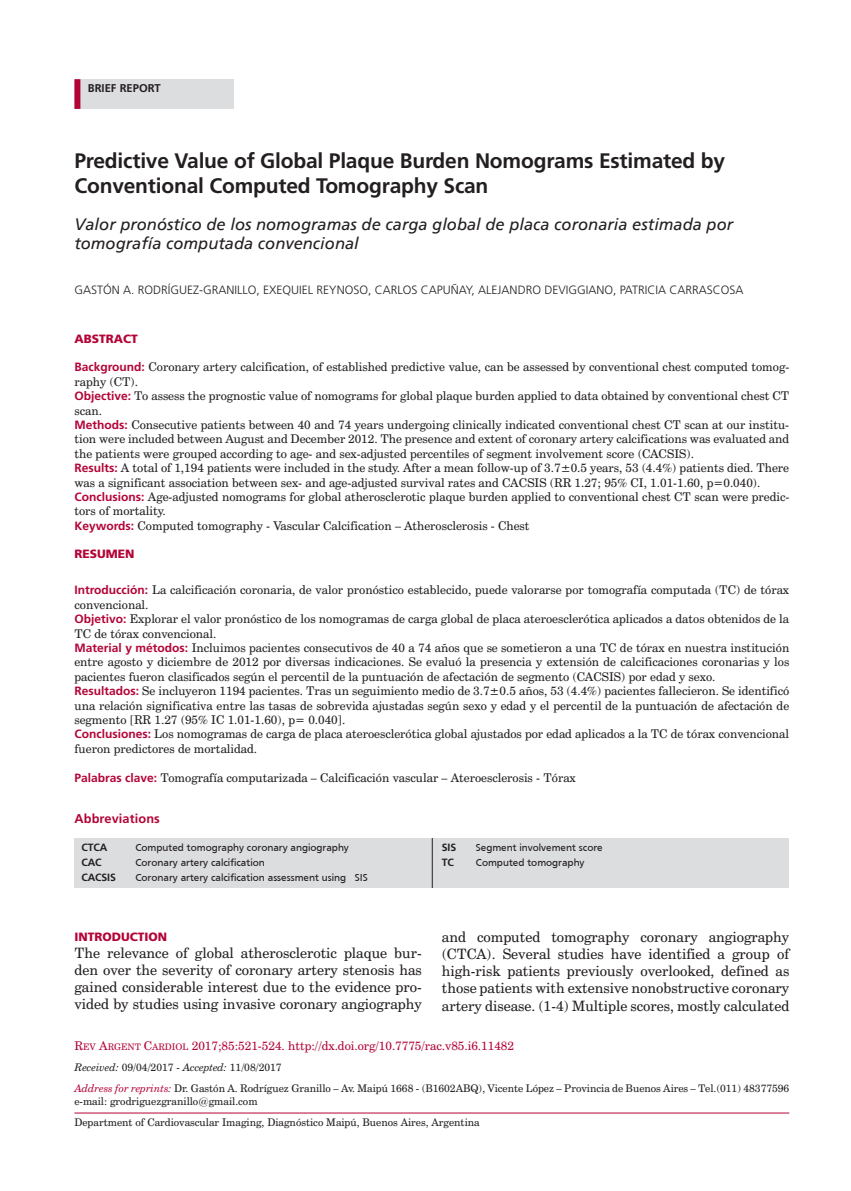
<style>
.page{position:relative;width:851px;height:1191px;background:#fff}
.page>*{position:absolute;margin:0;border:0;box-sizing:border-box;transform-origin:0 0}
.t1{font:700 21px/25.2px "Frutiger LT Std";letter-spacing:-.01em;color:#231f20}
.t2{font:italic 16.5px/19.8px "Frutiger";color:#231f20}
.t3{font:14.25px/17.1px "Century Schoolbook BT";color:#231f20;text-align:justify}
.t4{font:700 12.75px "Frutiger LT Std";letter-spacing:.01em;color:#b30437}
.t5{font:12px/14.4px "Century Schoolbook BT";color:#231f20}
.t6{font:300 12px "Frutiger LT Std";color:#231f20}
.t7{font:12px "Century Schoolbook BT";color:#b30437}
.t8{font:12px "Frutiger Black B";color:#b30437}
.t9{font:700 11.25px "Frutiger LT Std";color:#231f20}
.t10{font:10.5px/21px "Century Schoolbook BT";color:#231f20}
.t11{font:10.5px "Frutiger";color:#231f20}
.t12{font:700 10.5px "Frutiger LT Std";letter-spacing:-.01em;color:#231f20}
.t13{font:9px "Century Schoolbook BT";color:#b30437}
.s1{font-family:"Frutiger LT Std";font-weight:700;color:#b30437}
.s2{font-size:12px}
.s3{font-style:inherit}
.s4{font-style:italic}
.s5{font-style:italic;color:#b30437}
</style>
<div class="page">
<div style="left:74px;top:79px;width:160px;height:30px;background:#dcdddf"></div>
<div style="left:74px;top:79px;width:6px;height:30px;background:#b30437"></div>
<hr style="left:74px;top:1112px;width:715px;height:1px;background:#b30437">
<div style="left:74px;top:838px;width:715px;height:50px;background:#dcdddf"></div>
<hr style="left:432px;top:838px;width:1px;height:50px;background:#231f20">
<p class="t9" style="left:88px;top:81px;width:74px">BRIEF REPORT</p>
<h1 class="t1" style="left:74px;top:148px;width:652px">Predictive Value of Global Plaque Burden Nomograms Estimated by<br>Conventional Computed Tomography Scan</h1>
<h2 class="t2" style="left:74px;top:214px;width:660px">Valor pronóstico de los nomogramas de carga global de placa coronaria estimada por tomografía computada convencional</h2>
<p class="t6" style="left:74px;top:282px;width:137px">GASTÓN A. RODRÍGUEZ-GRANI</p>
<p class="t6" style="left:237px;top:282px;width:88px">LLO, EXEQUIE L REYNO</p>
<p class="t6" style="left:353px;top:282px;width:220px">SO, CARLOS CAPUÑAY, ALEJAN DRO DEVIGGIANO</p>
<p class="t6" style="left:613px;top:282px;width:13px">, PATRI</p>
<p class="t6" style="left:647px;top:282px;width:39px">CIA CARRA</p>
<p class="t6" style="left:706px;top:282px;width:38px">SCOSA</p>
<p class="t8" style="left:74px;top:331px;width:65px">ABSTRACT</p>
<p class="t5" style="left:74px;top:360px;width:716px"><span class="s1">Background:</span> Coronary artery calcification, of established predictive value, can be assessed by conventional chest computed tomog&shy;raphy (CT).<br><span class="s1">Objective:</span> To assess the prognostic value of nomograms for global plaque burden applied to data obtained by conventional chest CT scan.<br><span class="s1">Methods:</span> Consecutive patients between 40 and 74 years undergoing clinically indicated conventional chest CT scan at our institu&shy;tion were included between August and December 2012. The presence and extent of coronary artery calcifications was evaluated and the patients were grouped according to age- and sex-adjusted percentiles of segment involvement score (CACSIS).<br><span class="s1">Results:</span> A total of 1,194 patients were included in the study. After a mean follow-up of 3.7±0.5 years, 53 (4.4%) patients died. There was a significant association between sex- and age-adjusted survival rates and CACSIS (RR 1.27; 95% CI, 1.01-1.60, p=0.040).<br><span class="s1">Conclusions:</span> Age-adjusted nomograms for global atherosclerotic plaque burden applied to conventional chest CT scan were predic&shy;tors of mortality.<br><span class="s1">Keywords:</span> Computed tomography - Vascular Calcification – Atherosclerosis - Chest</p>
<p class="t8" style="left:74px;top:547px;width:61px">RESUMEN</p>
<p class="t5" style="left:74px;top:583px;width:716px"><span class="s1">Introducción:</span> La calcificación coronaria, de valor pronóstico establecido, puede valorarse por tomografía computada (TC) de tórax convencional.<br><span class="s1">Objetivo:</span> Explorar el valor pronóstico de los nomogramas de carga global de placa ateroesclerótica aplicados a datos obtenidos de la TC de tórax convencional.<br><span class="s1">Material y métodos:</span> Incluimos pacientes consecutivos de 40 a 74 años que se sometieron a una TC de tórax en nuestra institución entre agosto y diciembre de 2012 por diversas indicaciones. Se evaluó la presencia y extensión de calcificaciones coronarias y los pacientes fueron clasificados según el percentil de la puntuación de afectación de segmento (CACSIS) por edad y sexo.<br><span class="s1">Resultados:</span> Se incluyeron 1194 pacientes. Tras un seguimiento medio de 3.7±0.5 años, 53 (4.4%) pacientes fallecieron. Se identificó una relación significativa entre las tasas de sobrevida ajustadas según sexo y edad y el percentil de la puntuación de afectación de segmento [RR 1.27 (95% IC 1.01-1.60), p= 0.040].<br><span class="s1">Conclusiones:</span> Los nomogramas de carga de placa ateroesclerótica global ajustados por edad aplicados a la TC de tórax convencional fueron predictores de mortalidad.</p>
<p class="t5" style="left:74px;top:770px;width:503px"><span class="s1">Palabras clave:</span> Tomografía computarizada – Calcificación vascular – Ateroesclerosis - Tórax</p>
<p class="t4" style="left:74px;top:811px;width:87px">Abbreviations</p>
<p class="t12" style="left:81px;top:841px;width:27px">CTCA</p>
<p class="t11" style="left:135px;top:841px;width:215px">Computed tomography coronary angiography</p>
<p class="t12" style="left:81px;top:856px;width:22px">CAC</p>
<p class="t11" style="left:135px;top:856px;width:131px">Coronary artery calcification</p>
<p class="t12" style="left:81px;top:871px;width:36px">CACSIS</p>
<p class="t11" style="left:135px;top:871px;width:234px">Coronary artery calcification assessment using SIS</p>
<p class="t8" style="left:74px;top:929px;width:94px">INTRODUCTION</p>
<p class="t3" style="left:74px;top:944px;width:349px">The relevance of global atherosclerotic plaque bur&shy;den over the severity of coronary artery stenosis has gained considerable interest due to the evidence pro&shy;vided by studies using invasive coronary angiography</p>
<p class="t12" style="left:442px;top:841px;width:16px">SIS</p>
<p class="t11" style="left:476px;top:841px;width:128px">Segment involvement score</p>
<p class="t12" style="left:442px;top:856px;width:14px">TC</p>
<p class="t11" style="left:476px;top:856px;width:110px">Computed tomography</p>
<p class="t3" style="left:442px;top:928px;width:349px">and computed tomography coronary angiography (CTCA). Several studies have identified a group of high-risk patients previously overlooked, defined as those patients with extensive nonobstructive coronary artery disease. (1-4) Multiple scores, mostly calculated</p>
<p class="t13" style="left:74px;top:1041px;width:48px"><span class="s2">R</span>EV <span class="s2">A</span>RGENT</p>
<p class="t13" style="left:144px;top:1041px;width:28px"><span class="s2">C</span>ARDIOL</p>
<p class="t7" style="left:192px;top:1038px;width:323px"><span class="s3">2017;85:521-524.</span> http://dx.doi.org/10.7775/rac.v85.i6.11482</p>
<p class="t10" style="left:74px;top:1056px;width:716px"><span class="s4">Received:</span> 09/04/2017 - <span class="s4">Accepted:</span> 11/08/2017<br><span class="s5">Address for reprints:</span> Dr. Gastón A. Rodríguez Granillo – Av. Maipú 1668 - (B1602ABQ), Vicente López – Provincia de Buenos Aires – Tel.(011) 48377596</p>
<p class="t10" style="left:74px;top:1090px;width:185px">e-mail: grodriguezgranillo@gmail.com</p>
<p class="t10" style="left:74px;top:1111px;width:406px">Department of Cardiovascular Imaging, Diagnóstico Maipú, Buenos Aires, Argentina</p>
</div>
